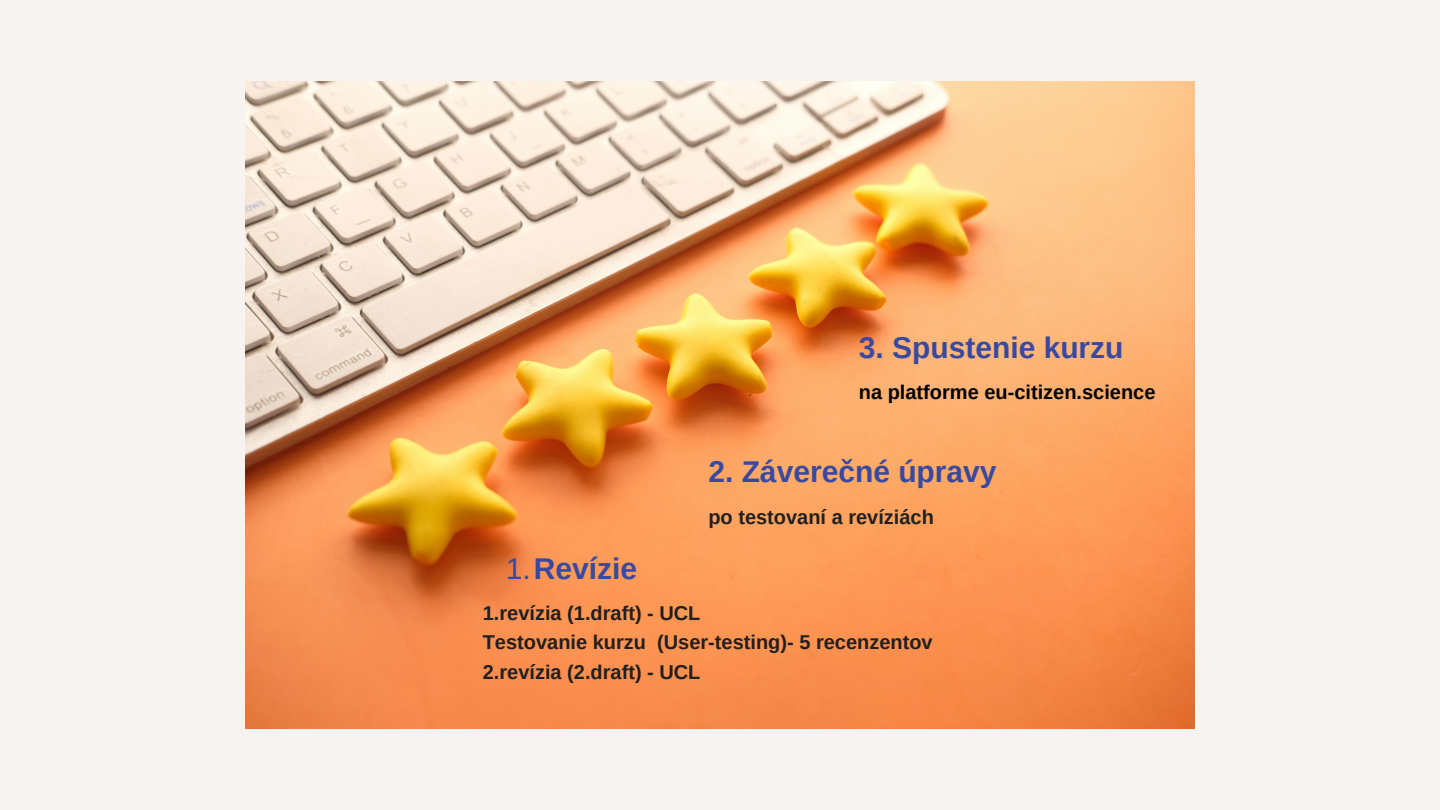
<style>
.page{position:relative;width:1440px;height:810px;background:#f6f3f1}
.page>*{position:absolute;margin:0;border:0;box-sizing:border-box;transform-origin:0 0}
.t1{font:700 30px "Arimo";color:#3849a2}
.t2{font:700 20px/29.2px "Arimo";color:#202020}
.t3{font:700 20px "Arimo";color:#000}
.s1{font-weight:400}
</style>
<div class="page">
<img style="left:246px;top:81px;width:948px;height:648px">
<h1 class="t1" style="left:859px;top:330px;width:266px">3. Spustenie kurzu</h1>
<p class="t3" style="left:859px;top:381px;width:298px">na platforme eu-citizen.science</p>
<h1 class="t1" style="left:708px;top:455px;width:290px">2. Záverečné úpravy</h1>
<h1 class="t1" style="left:506px;top:552px;width:133px"><span class="s1">1.</span>Revízie</h1>
<p class="t2" style="left:708px;top:502px;width:227px">po testovaní a revíziách</p>
<p class="t2" style="left:483px;top:599px;width:451px">1.revízia (1.draft) - UCL<br>Testovanie kurzu (User-testing)- 5 recenzentov<br>2.revízia (2.draft) - UCL</p>
</div>
